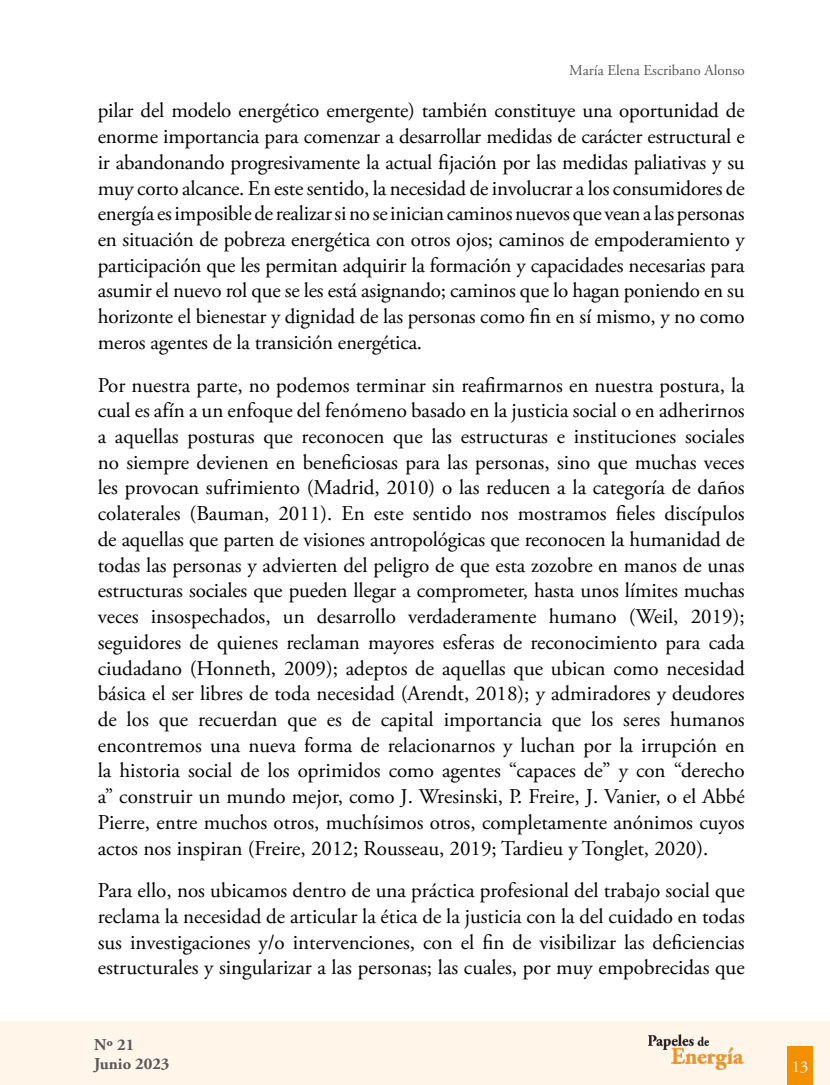
<style>
.page{position:relative;width:830px;height:1085px;background:#fff}
.page>*{position:absolute;margin:0;border:0;box-sizing:border-box;transform-origin:0 0}
.t1{font:21px/25.7px "Adobe Garamond Pro";color:#000;text-align:justify}
.t2{font:700 16.5px/19.8px "Adobe Garamond Pro";color:#575756}
.t3{font:16.5px "Adobe Garamond Pro";color:#fff}
.t4{font:15px "Adobe Garamond Pro";color:#575756}
</style>
<div class="page">
<div style="left:0;top:1020px;width:829px;height:64px;background:#fff5e9"></div>
<img style="left:648px;top:1034px;width:95px;height:35px">
<div style="left:787px;top:1046px;width:25px;height:38px;background:#f39000"></div>
<p class="t4" style="left:569px;top:62px;width:177px">María Elena Escribano Alonso</p>
<p class="t1" style="left:98px;top:99px;width:648px">pilar del modelo energético emergente) también constituye una oportunidad de enorme importancia para comenzar a desarrollar medidas de carácter estructural e ir abandonando progresivamente la actual fijación por las medidas paliativas y su muy corto alcance. En este sentido, la necesidad de involucrar a los consumidores de energía es imposible de realizar si no se inician caminos nuevos que vean a las personas en situación de pobreza energética con otros ojos; caminos de empoderamiento y participación que les permitan adquirir la formación y capacidades necesarias para asumir el nuevo rol que se les está asignando; caminos que lo hagan poniendo en su horizonte el bienestar y dignidad de las personas como fin en sí mismo, y no como meros agentes de la transición energética.</p>
<p class="t1" style="left:98px;top:373px;width:648px">Por nuestra parte, no podemos terminar sin reafirmarnos en nuestra postura, la cual es afín a un enfoque del fenómeno basado en la justicia social o en adherirnos a aquellas posturas que reconocen que las estructuras e instituciones sociales no siempre devienen en beneficiosas para las personas, sino que muchas veces les provocan sufrimiento (Madrid, 2010) o las reducen a la categoría de daños colaterales (Bauman, 2011). En este sentido nos mostramos fieles discípulos de aquellas que parten de visiones antropológicas que reconocen la humanidad de todas las personas y advierten del peligro de que esta zozobre en manos de unas estructuras sociales que pueden llegar a comprometer, hasta unos límites muchas veces insospechados, un desarrollo verdaderamente humano (Weil, 2019); seguidores de quienes reclaman mayores esferas de reconocimiento para cada ciudadano (Honneth, 2009); adeptos de aquellas que ubican como necesidad básica el ser libres de toda necesidad (Arendt, 2018); y admiradores y deudores de los que recuerdan que es de capital importancia que los seres humanos encontremos una nueva forma de relacionarnos y luchan por la irrupción en la historia social de los oprimidos como agentes “capaces de” y con “derecho a” construir un mundo mejor, como J. Wresinski, P. Freire, J. Vanier, o el Abbé Pierre, entre muchos otros, muchísimos otros, completamente anónimos cuyos actos nos inspiran (Freire, 2012; Rousseau, 2019; Tardieu y Tonglet, 2020).</p>
<p class="t1" style="left:98px;top:878px;width:648px">Para ello, nos ubicamos dentro de una práctica profesional del trabajo social que reclama la necesidad de articular la ética de la justicia con la del cuidado en todas sus investigaciones y/o intervenciones, con el fin de visibilizar las deficiencias estructurales y singularizar a las personas; las cuales, por muy empobrecidas que</p>
<p class="t2" style="left:94px;top:1034px;width:77px">Nº 21<br>Junio 2023</p>
<p class="t3" style="left:791px;top:1056px;width:18px">13</p>
</div>
